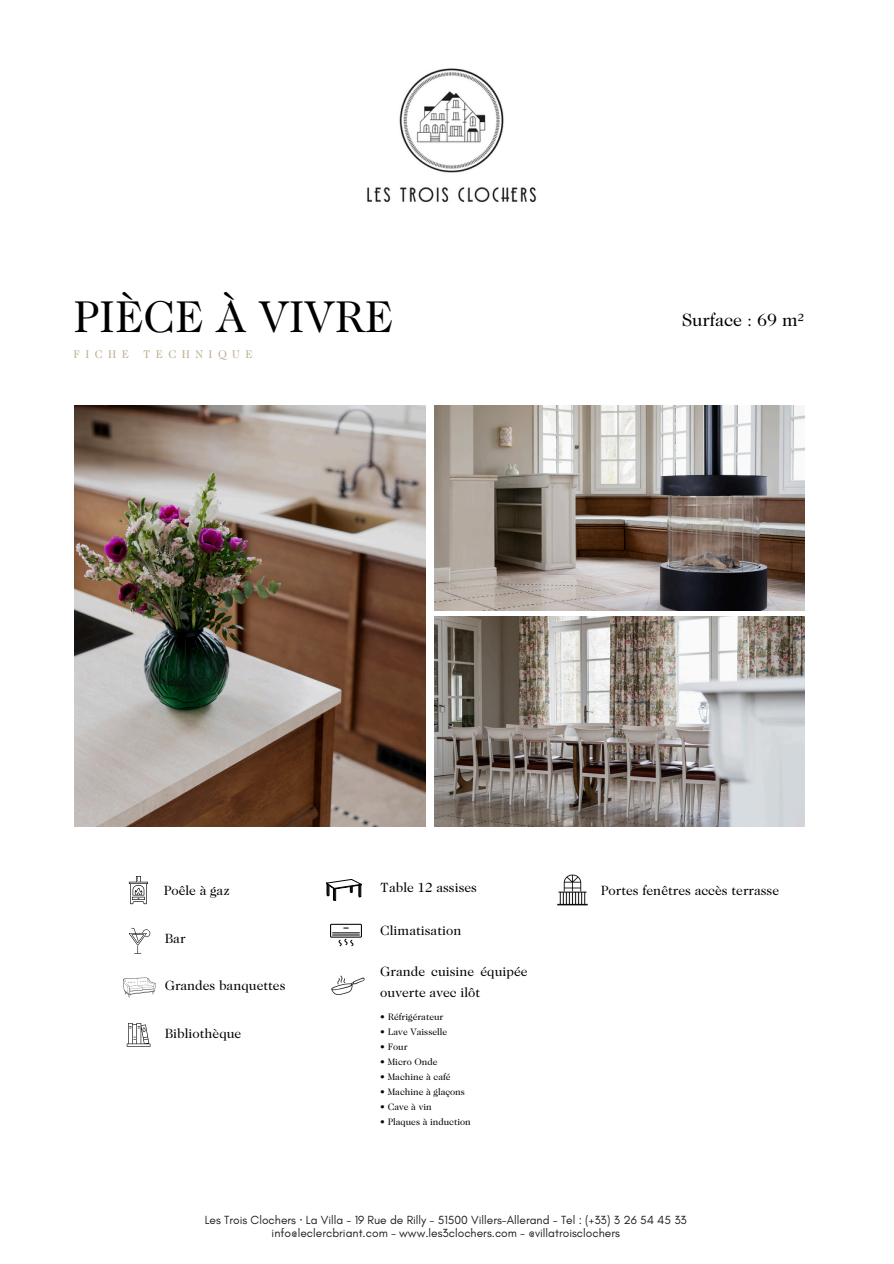
<style>
.page{position:relative;width:894px;height:1264px;background:#fff}
.page>*{position:absolute;margin:0;border:0;box-sizing:border-box;transform-origin:0 0}
.t1{font:45px "Caslon 224 Std";color:#000}
.t2{font:18px "Caslon 224 Std";color:#000}
.t3{font:13.5px/21.3px "Caslon 224 Std";color:#000}
.t4{font:12px/13px "Glacial Indifference";color:#201e1b;text-align:center}
.t5{font:11.25px "Caslon 224 Std";letter-spacing:.48em;color:#bcae8d}
.t6{font:9.45px "Caslon 224 Std";color:#000}
.s1{font-family:"Noto Sans"}
</style>
<div class="page">
<img style="left:75px;top:406px;width:351px;height:420px">
<img style="left:434px;top:406px;width:370px;height:204px">
<img style="left:434px;top:616px;width:370px;height:210px">
<svg style="left:123px;top:977px;width:33px;height:21px"></svg>
<svg style="left:326px;top:879px;width:35px;height:21px"></svg>
<svg style="left:127px;top:1023px;width:23px;height:23px"></svg>
<svg style="left:129px;top:927px;width:21px;height:26px"></svg>
<svg style="left:129px;top:876px;width:19px;height:28px"></svg>
<svg style="left:331px;top:975px;width:34px;height:20px"></svg>
<img style="left:367px;top:68px;width:170px;height:135px">
<img style="left:331px;top:923px;width:30px;height:24px">
<img style="left:557px;top:874px;width:31px;height:32px">
<h1 class="t1" style="left:73px;top:299px;width:321px">PIÈCE À VIVRE</h1>
<p class="t5" style="left:73px;top:350px;width:181px">FICHE TECHNIQUE</p>
<h2 class="t2" style="left:681px;top:312px;width:123px">Surface : 69 m²</h2>
<p class="t3" style="left:164px;top:881px;width:68px">Poêle à gaz</p>
<p class="t3" style="left:165px;top:929px;width:22px">Bar</p>
<p class="t3" style="left:165px;top:976px;width:122px">Grandes banquettes</p>
<p class="t3" style="left:165px;top:1023px;width:78px">Bibliothèque</p>
<p class="t3" style="left:380px;top:878px;width:98px">Table 12 assises</p>
<p class="t3" style="left:380px;top:921px;width:83px">Climatisation</p>
<p class="t3" style="left:380px;top:962px;width:149px">Grande cuisine équipée ouverte avec ilôt</p>
<p class="t6" style="left:380px;top:1013px;width:65px">• Réfrigérateur</p>
<p class="t6" style="left:380px;top:1028px;width:68px">• Lave Vaisselle</p>
<p class="t6" style="left:380px;top:1043px;width:29px">• Four</p>
<p class="t6" style="left:380px;top:1058px;width:59px">• Micro Onde</p>
<p class="t6" style="left:380px;top:1073px;width:72px">• Machine à café</p>
<p class="t6" style="left:380px;top:1088px;width:86px">• Machine à glaçons</p>
<p class="t6" style="left:380px;top:1103px;width:53px">• Cave à vin</p>
<p class="t6" style="left:380px;top:1118px;width:92px">• Plaques à induction</p>
<p class="t3" style="left:600px;top:881px;width:180px">Portes fenêtres accès terrasse</p>
<p class="t4" style="left:205px;top:1213px;width:483px">Les Trois Clochers <span class="s1">·</span> La Villa - 19 Rue de Rilly - 51500 Villers-Allerand - Tel : (+33) 3 26 54 45 33 info@leclercbriant.com - www.les3clochers.com - @villatroisclochers</p>
</div>
